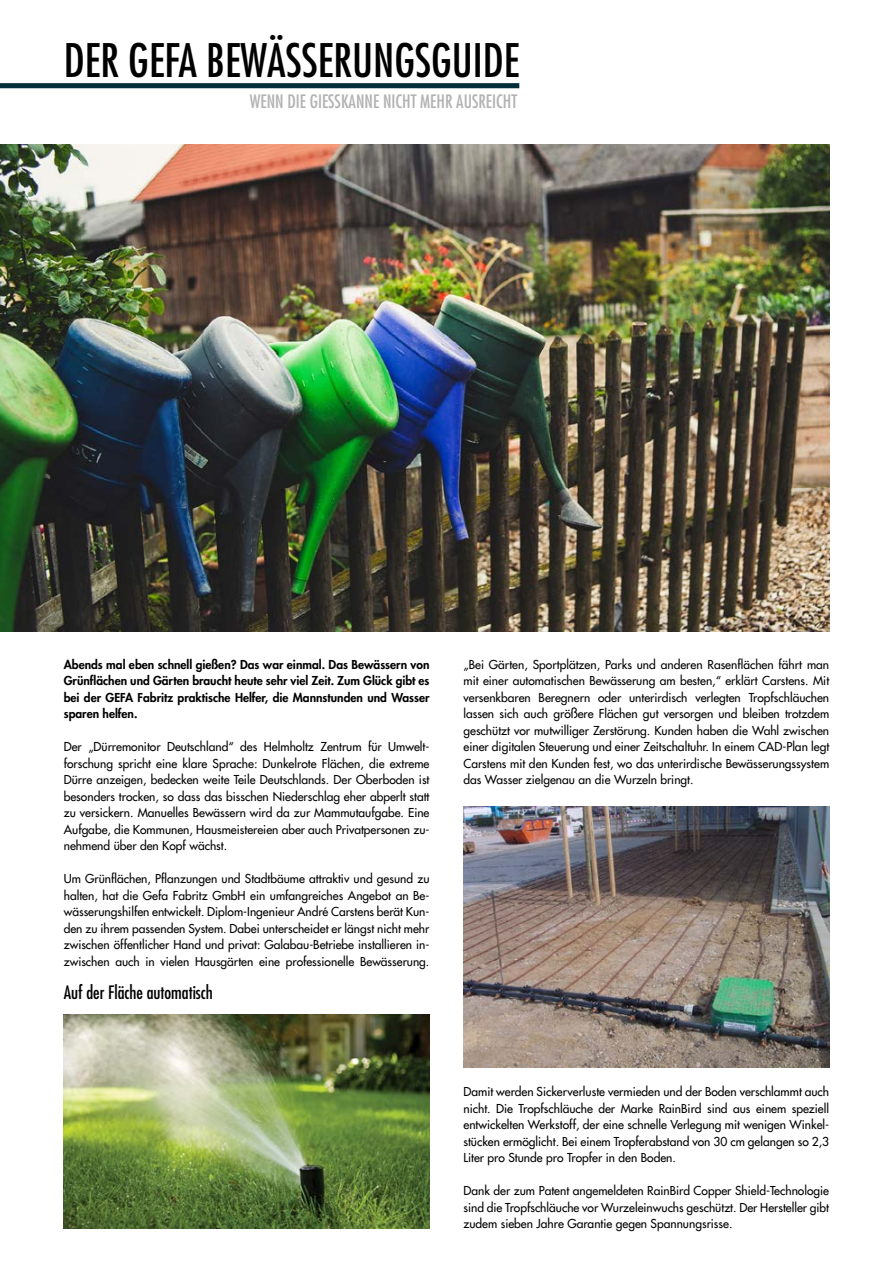
<style>
.page{position:relative;width:893px;height:1263px;background:#fff}
.page>*{position:absolute;margin:0;border:0;box-sizing:border-box;transform-origin:0 0}
.t1{font:condensed 45px "Futura LT";color:#000}
.t2{font:condensed 18px "Futura LT";color:#b3b2b2}
.t3{font:condensed 18px "Futura LT";color:#000}
.t4{font:12px/16.5px "Futura LT";color:#000;text-align:justify}
.t5{font:800 12px/16.5px "Futura LT";color:#000;text-align:justify}
</style>
<div class="page">
<div style="left:0;top:83px;width:519px;height:5px;background:#002d3a"></div>
<img style="left:0;top:145px;width:829px;height:486px">
<img style="left:64px;top:1015px;width:365px;height:214px">
<img style="left:463px;top:807px;width:366px;height:260px">
<h1 class="t1" style="left:64px;top:33px;width:457px">DER GEFA BEWÄSSERUNGSGUIDE</h1>
<h2 class="t2" style="left:250px;top:91px;width:269px">WENN DIE GIESSKANNE NICHT MEHR AUSREICHT</h2>
<p class="t5" style="left:64px;top:656px;width:367px">Abends mal eben schnell gießen? Das war einmal. Das Bewässern von Grünflächen und Gärten braucht heute sehr viel Zeit. Zum Glück gibt es bei der GEFA Fabritz praktische Helfer, die Mannstunden und Wasser sparen helfen.</p>
<p class="t4" style="left:64px;top:738px;width:367px">Der „Dürremonitor Deutschland“ des Helmholtz Zentrum für Umwelt&shy;forschung spricht eine klare Sprache: Dunkelrote Flächen, die extreme Dürre anzeigen, bedecken weite Teile Deutschlands. Der Oberboden ist besonders trocken, so dass das bisschen Niederschlag eher abperlt statt zu versickern. Manuelles Bewässern wird da zur Mammutaufgabe. Eine Aufgabe, die Kommunen, Hausmeistereien aber auch Privatpersonen zu&shy;nehmend über den Kopf wächst.</p>
<p class="t4" style="left:64px;top:870px;width:367px">Um Grünflächen, Pflanzungen und Stadtbäume attraktiv und gesund zu halten, hat die Gefa Fabritz GmbH ein umfangreiches Angebot an Be&shy;wässerungshilfen entwickelt. Diplom-Ingenieur André Carstens berät Kun&shy;den zu ihrem passenden System. Dabei unterscheidet er längst nicht mehr zwischen öffentlicher Hand und privat: Galabau-Betriebe installieren in&shy;zwischen auch in vielen Hausgärten eine professionelle Bewässerung.</p>
<h2 class="t3" style="left:64px;top:981px;width:151px">Auf der Fläche automatisch</h2>
<p class="t4" style="left:463px;top:656px;width:367px">„Bei Gärten, Sportplätzen, Parks und anderen Rasenflächen fährt man mit einer automatischen Bewässerung am besten,“ erklärt Carstens. Mit versenkbaren Beregnern oder unterirdisch verlegten Tropfschläuchen lassen sich auch größere Flächen gut versorgen und bleiben trotzdem geschützt vor mutwilliger Zerstörung. Kunden haben die Wahl zwischen einer digitalen Steuerung und einer Zeitschaltuhr. In einem CAD-Plan legt Carstens mit den Kunden fest, wo das unterirdische Bewässerungssystem das Wasser zielgenau an die Wurzeln bringt.</p>
<p class="t4" style="left:463px;top:1083px;width:367px">Damit werden Sickerverluste vermieden und der Boden verschlammt auch nicht. Die Tropfschläuche der Marke RainBird sind aus einem speziell entwickelten Werkstoff, der eine schnelle Verlegung mit wenigen Winkel&shy;stücken ermöglicht. Bei einem Tropferabstand von 30 cm gelangen so 2,3<br>Liter pro Stunde pro Tropfer in den Boden.</p>
<p class="t4" style="left:463px;top:1182px;width:367px">Dank der zum Patent angemeldeten RainBird Copper Shield-Technologie sind die Tropfschläuche vor Wurzeleinwuchs geschützt. Der Hersteller gibt zudem sieben Jahre Garantie gegen Spannungsrisse.</p>
</div>
